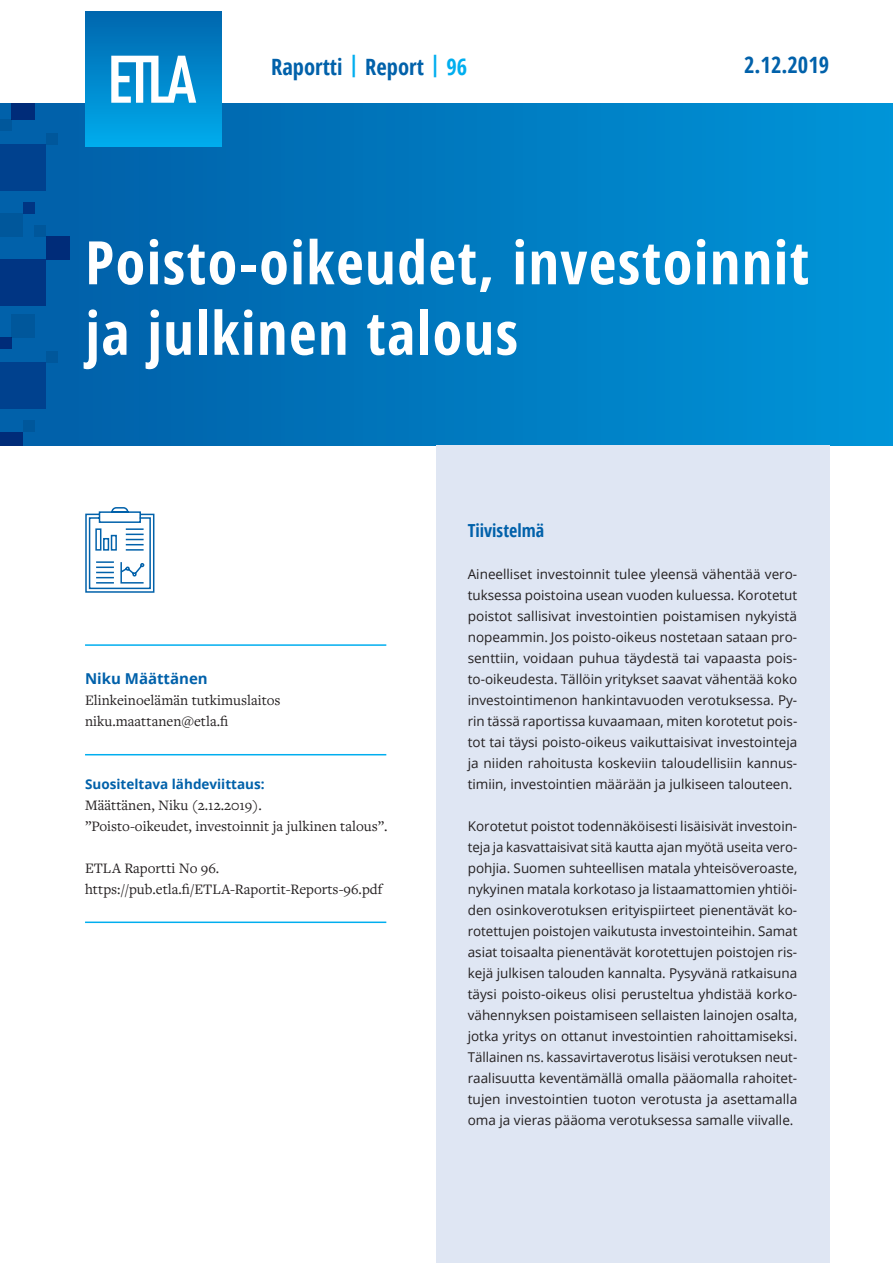
<style>
.page{position:relative;width:893px;height:1263px;background:#fff}
.page>*{position:absolute;margin:0;border:0;box-sizing:border-box;transform-origin:0 0}
.t1{font:700 condensed 60px/70.5px "Open Sans";letter-spacing:.025em;color:#fff}
.t2{font:700 condensed 22.5px "Open Sans";color:#0161aa}
.t3{font:700 condensed 18px "Open Sans";color:#0161aa}
.t4{font:15px/21px "Freight Text Pro";color:#231f20}
.t5{font:700 15px "Open Sans";color:#0161aa}
.t6{font:13.5px/21px "Open Sans";color:#231f20;text-align:justify}
.t7{font:700 13.5px "Open Sans";color:#0161aa}
.s1{color:#00aeef}
</style>
<div class="page">
<div style="left:0;top:104px;width:893px;height:342px;background:linear-gradient(to right,#015da5,#0095d8)"></div>
<div style="left:0;top:260px;width:46px;height:46px;background:#003583"></div>
<div style="left:0;top:144px;width:46px;height:46px;background:#00418e"></div>
<div style="left:0;top:362px;width:46px;height:46px;background:#00418e"></div>
<div style="left:46px;top:237px;width:23px;height:23px;background:#002c79"></div>
<div style="left:0;top:214px;width:23px;height:23px;background:#00579b"></div>
<div style="left:0;top:432px;width:23px;height:14px;background:#002c79"></div>
<div style="left:12px;top:104px;width:23px;height:16px;background:#002c79"></div>
<div style="left:35px;top:225px;width:11px;height:12px;background:#00579b"></div>
<div style="left:46px;top:133px;width:12px;height:11px;background:#00579b"></div>
<div style="left:46px;top:351px;width:12px;height:11px;background:#00579b"></div>
<div style="left:0;top:120px;width:12px;height:11px;background:#00579b"></div>
<div style="left:0;top:338px;width:12px;height:11px;background:#002c79"></div>
<div style="left:23px;top:202px;width:12px;height:12px;background:#003583"></div>
<div style="left:23px;top:420px;width:12px;height:12px;background:#00579b"></div>
<div style="left:12px;top:315px;width:23px;height:23px;background:#00579b"></div>
<div style="left:436px;top:446px;width:393px;height:817px;background:#dfe6f3"></div>
<svg style="left:85px;top:507px;width:70px;height:86px"></svg>
<div style="left:85px;top:12px;width:136px;height:135px;background:linear-gradient(to bottom,#0066ae,#00aced)"></div>
<svg style="left:111px;top:56px;width:85px;height:47px"></svg>
<hr style="left:85px;top:921px;width:301px;height:2px;background:#00aeef">
<hr style="left:85px;top:754px;width:301px;height:1px;background:#00aeef">
<hr style="left:85px;top:644px;width:301px;height:2px;background:#00aeef">
<h2 class="t2" style="left:271px;top:51px;width:198px">Raportti <span class="s1">|</span> Report <span class="s1">| 96</span></h2>
<h2 class="t2" style="left:744px;top:49px;width:87px">2.12.2019</h2>
<h1 class="t1" style="left:85px;top:226px;width:725px">Poisto-oikeudet, investoinnit ja julkinen talous</h1>
<p class="t5" style="left:85px;top:668px;width:124px">Niku Määttänen</p>
<p class="t4" style="left:85px;top:689px;width:197px">Elinkeinoelämän tutkimuslaitos niku.maattanen@etla.fi</p>
<p class="t7" style="left:85px;top:775px;width:181px">Suositeltava lähdeviittaus:</p>
<p class="t4" style="left:85px;top:794px;width:304px">Määttänen, Niku (2.12.2019).<br>”Poisto-oikeudet, investoinnit ja julkinen talous”.</p>
<p class="t4" style="left:85px;top:857px;width:299px">ETLA Raportti No 96. https://pub.etla.fi/ETLA-Raportit-Reports-96.pdf</p>
<h3 class="t3" style="left:468px;top:518px;width:78px">Tiivistelmä</h3>
<p class="t6" style="left:468px;top:563px;width:331px">Aineelliset investoinnit tulee yleensä vähentää vero&shy;tuksessa poistoina usean vuoden kuluessa. Korotetut poistot sallisivat investointien poistamisen nykyistä nopeammin. Jos poisto-oikeus nostetaan sataan pro&shy;senttiin, voidaan puhua täydestä tai vapaasta pois&shy;to-oikeudesta. Tällöin yritykset saavat vähentää koko investointimenon hankintavuoden verotuksessa. Py&shy;rin tässä raportissa kuvaamaan, miten korotetut pois&shy;tot tai täysi poisto-oikeus vaikuttaisivat investointeja ja niiden rahoitusta koskeviin taloudellisiin kannus&shy;timiin, investointien määrään ja julkiseen talouteen.</p>
<p class="t6" style="left:468px;top:815px;width:331px">Korotetut poistot todennäköisesti lisäisivät investoin&shy;teja ja kasvattaisivat sitä kautta ajan myötä useita vero&shy;pohjia. Suomen suhteellisen matala yhteisöveroaste, nykyinen matala korkotaso ja listaamattomien yhtiöi&shy;den osinkoverotuksen erityispiirteet pienentävät ko&shy;rotettujen poistojen vaikutusta investointeihin. Samat asiat toisaalta pienentävät korotettujen poistojen ris&shy;kejä julkisen talouden kannalta. Pysyvänä ratkaisuna täysi poisto-oikeus olisi perusteltua yhdistää korko&shy;vähennyksen poistamiseen sellaisten lainojen osalta, jotka yritys on ottanut investointien rahoittamiseksi.<br>Tällainen ns. kassavirtaverotus lisäisi verotuksen neut&shy;raalisuutta keventämällä omalla pääomalla rahoitet&shy;tujen investointien tuoton verotusta ja asettamalla oma ja vieras pääoma verotuksessa samalle viivalle.</p>
</div>
